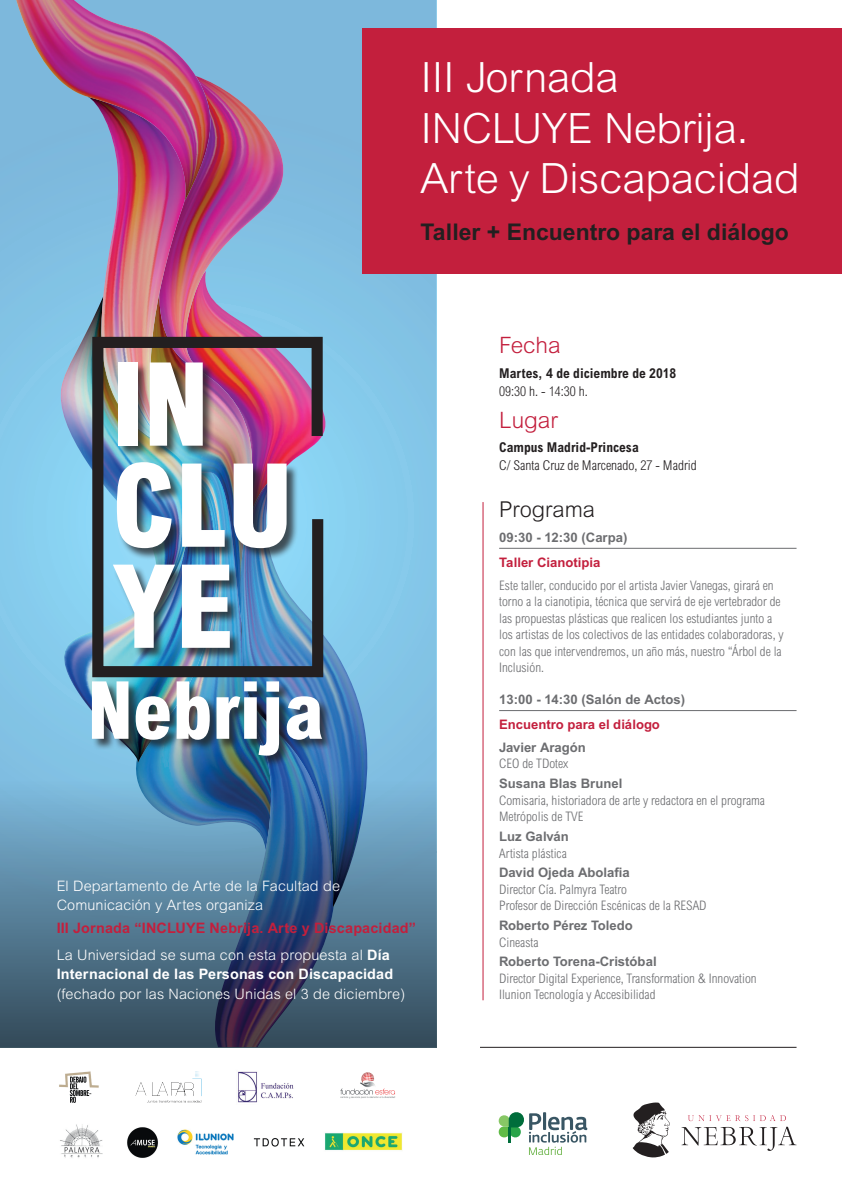
<style>
.page{position:relative;width:842px;height:1191px;background:#fff}
.page>*{position:absolute;margin:0;border:0;box-sizing:border-box;transform-origin:0 0}
.t1{font:800 condensed 116.1px/101px "Arial MT Pro";color:#fff}
.t2{font:800 condensed 80.1px "Arial MT Pro";color:#fff}
.t3{font:300 41.8px/50.4px "Arial MT Pro";letter-spacing:-.005em;color:#fff}
.t4{font:700 23px "Arial MT Pro";color:#231f20}
.t5{font:300 22.6px "Arial MT Pro";color:#c31f3d}
.t6{font:300 21.9px "Arial MT Pro";color:#231f20}
.t7{font:300 14.4px/19.4px "Arial MT Pro";letter-spacing:.01em;color:#fff}
.t8{font:700 14.4px/27.1px "Arial MT Pro";letter-spacing:.01em;color:#c31f3d}
.t9{font:700 14.4px "Arial MT Pro";letter-spacing:.01em;color:#fff}
.t10{font:300 condensed 13.5px "Arial MT Pro";color:#231f20}
.t11{font:700 condensed 13.5px "Arial MT Pro";color:#231f20}
.t12{font:300 condensed 13.1px/16.6px "Arial MT Pro";color:#6c6d70}
.t13{font:700 13.1px "Arial MT Pro";color:#6c6d70}
.t14{font:700 13.1px "Arial MT Pro";color:#c31f3d}
.s1{font-weight:300;color:#fff}
.s2{color:#fff}
</style>
<div class="page">
<svg style="left:0;top:0;width:436px;height:670px;background:#81c2e4"></svg>
<div style="left:284px;top:271px;width:43px;height:60px;background:#83c6e7"></div>
<img style="left:63px;top:601px;width:24px;height:69px">
<img style="left:59px;top:296px;width:29px;height:305px">
<img style="left:187px;top:76px;width:97px;height:255px">
<img style="left:88px;top:201px;width:99px;height:130px">
<img style="left:16px;top:0;width:200px;height:201px">
<div style="left:329px;top:469px;width:39px;height:201px;background:#87cfee"></div>
<svg style="left:0;top:670px;width:437px;height:377px;background:#527c9c"></svg>
<svg style="left:632px;top:1102px;width:38px;height:55px"></svg>
<svg style="left:681px;top:1115px;width:115px;height:35px"></svg>
<div style="left:362px;top:28px;width:480px;height:245px;background:#c31f3d"></div>
<svg style="left:498px;top:1112px;width:89px;height:43px"></svg>
<hr style="left:480px;top:1047px;width:316px;height:1px;background:#231f20">
<hr style="left:499px;top:548px;width:297px;height:1px;background:#6c6d70">
<hr style="left:499px;top:710px;width:297px;height:1px;background:#6c6d70">
<hr style="left:483px;top:502px;width:1px;height:498px;background:#c31f3d">
<img style="left:135px;top:1071px;width:67px;height:32px">
<img style="left:87px;top:331px;width:242px;height:352px">
<div style="left:92px;top:681px;width:241px;height:87px;background:#231f20;opacity:.75"></div>
<img style="left:59px;top:1071px;width:40px;height:32px">
<img style="left:238px;top:1071px;width:56px;height:32px">
<img style="left:340px;top:1072px;width:55px;height:27px">
<img style="left:127px;top:1127px;width:31px;height:31px">
<img style="left:177px;top:1129px;width:57px;height:26px">
<img style="left:60px;top:1124px;width:43px;height:34px">
<img style="left:253px;top:1138px;width:52px;height:9px">
<img style="left:325px;top:1132px;width:77px;height:19px">
<h3 class="t3" style="left:420px;top:53px;width:381px">III Jornada<br>INCLUYE Nebrija.<br>Arte y Discapacidad</h3>
<h3 class="t4" style="left:420px;top:218px;width:370px">Taller + Encuentro para el diálogo</h3>
<h1 class="t1" style="left:112px;top:358px;width:182px">IN<br>CLU<br>YE</h1>
<h2 class="t2" style="left:88px;top:661px;width:237px">Nebrija</h2>
<p class="t7" style="left:57px;top:876px;width:285px">El Departamento de Arte de la Facultad de<br>Comunicación y Artes organiza</p>
<p class="t8" style="left:57px;top:914px;width:361px">III Jornada “INCLUYE Nebrija. Arte y Discapacidad”<br><span class="s1">La Universidad se suma con esta propuesta al</span> <span class="s2">Día</span></p>
<p class="t9" style="left:57px;top:966px;width:338px">Internacional de las Personas con Discapacidad</p>
<p class="t7" style="left:57px;top:984px;width:350px">(fechado por las Naciones Unidas el 3 de diciembre)</p>
<h3 class="t5" style="left:499px;top:331px;width:63px">Fecha</h3>
<p class="t11" style="left:499px;top:365px;width:179px">Martes, 4 de diciembre de 2018</p>
<p class="t10" style="left:499px;top:383px;width:90px">09:30 h. - 14:30 h.</p>
<h3 class="t5" style="left:499px;top:406px;width:60px">Lugar</h3>
<p class="t11" style="left:499px;top:439px;width:141px">Campus Madrid-Princesa</p>
<p class="t10" style="left:499px;top:458px;width:199px">C/ Santa Cruz de Marcenado, 27 - Madrid</p>
<h3 class="t6" style="left:499px;top:496px;width:97px">Programa</h3>
<p class="t13" style="left:499px;top:529px;width:130px">09:30 - 12:30 (Carpa)</p>
<p class="t14" style="left:499px;top:554px;width:103px">Taller Cianotipia</p>
<p class="t12" style="left:499px;top:577px;width:286px">Este taller, conducido por el artista Javier Vanegas, girará en torno a la cianotipia, técnica que servirá de eje vertebrador de las propuestas plásticas que realicen los estudiantes junto a los artistas de los colectivos de las entidades colaboradoras, y con las que intervendremos, un año más, nuestro “Árbol de la Inclusión.</p>
<p class="t13" style="left:499px;top:692px;width:187px">13:00 - 14:30 (Salón de Actos)</p>
<p class="t14" style="left:499px;top:717px;width:162px">Encuentro para el diálogo</p>
<p class="t13" style="left:499px;top:739px;width:88px">Javier Aragón</p>
<p class="t12" style="left:499px;top:756px;width:71px">CEO de TDotex</p>
<p class="t13" style="left:499px;top:776px;width:125px">Susana Blas Brunel</p>
<p class="t12" style="left:499px;top:792px;width:267px">Comisaria, historiadora de arte y redactora en el programa<br>Metrópolis de TVE</p>
<p class="t13" style="left:499px;top:828px;width:71px">Luz Galván</p>
<p class="t12" style="left:499px;top:845px;width:69px">Artista plástica</p>
<p class="t13" style="left:499px;top:865px;width:132px">David Ojeda Abolafia</p>
<p class="t12" style="left:499px;top:881px;width:209px">Director Cía. Palmyra Teatro<br>Profesor de Dirección Escénicas de la RESAD</p>
<p class="t13" style="left:499px;top:917px;width:135px">Roberto Pérez Toledo</p>
<p class="t12" style="left:499px;top:934px;width:41px">Cineasta</p>
<p class="t13" style="left:499px;top:954px;width:159px">Roberto Torena-Cristóbal</p>
<p class="t12" style="left:499px;top:970px;width:259px">Director Digital Experience, Transformation &amp; Innovation<br>Ilunion Tecnología y Accesibilidad</p>
</div>
